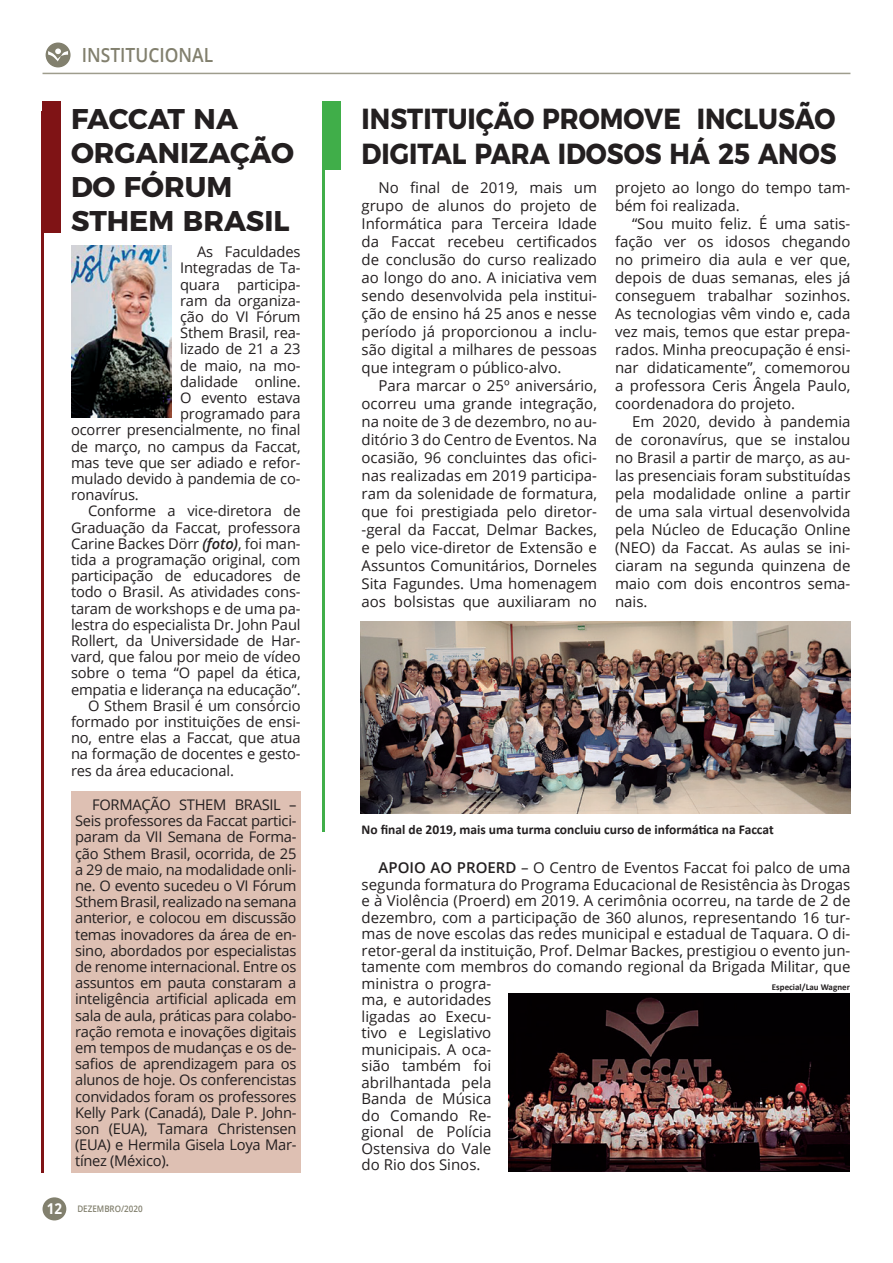
<style>
.page{position:relative;width:893px;height:1263px;background:#fff}
.page>*{position:absolute;margin:0;border:0;box-sizing:border-box;transform-origin:0 0}
.t1{font:700 28.95px/34.5px "Montserrat";color:#231f20;scale:.9 1}
.t2{font:700 28.5px/34.2px "Montserrat";color:#231f20}
.t3{font:600 19.5px "Open Sans";color:#82806e;scale:.89 1}
.t4{font:15px/18px "Open Sans";color:#231f20;text-align:justify}
.t5{font:14.7px/16.2px "Open Sans";letter-spacing:-.01em;color:#231f20;text-align:justify}
.t6{font:700 13.5px "Calibri";color:#231f20}
.t7{font:700 9px "Calibri";color:#231f20}
.t8{font:600 9px "Open Sans";color:#82806e;scale:.89 1}
.s1{font-weight:600;font-style:italic}
.s2{font-weight:700;font-size:15px;color:#fff}
.s3{font-weight:600}
</style>
<div class="page">
<hr style="left:43px;top:73px;width:807px;height:1px;background:#9e9d8d">
<svg style="left:46px;top:43px;width:25px;height:24px"></svg>
<div style="left:43px;top:1197px;width:23px;height:23px;background:#82806e;border-radius:50%"></div>
<div style="left:322px;top:101px;width:19px;height:68px;background:#40ae49"></div>
<hr style="left:322px;top:101px;width:2px;height:731px;background:#40ae49">
<img style="left:360px;top:622px;width:490px;height:191px">
<img style="left:508px;top:994px;width:342px;height:178px">
<div style="left:71px;top:791px;width:230px;height:382px;background:#dec0b3"></div>
<div style="left:42px;top:101px;width:18px;height:132px;background:#7f1315"></div>
<hr style="left:42px;top:111px;width:2px;height:1062px;background:#7f1315">
<img style="left:71px;top:246px;width:101px;height:171px">
<h3 class="t3" style="left:82px;top:41px;width:149px">INSTITUCIONAL</h3>
<h2 class="t2" style="left:71px;top:99px;width:224px">FACCAT NA<br>ORGANIZAÇÃO<br>DO FÓRUM<br>STHEM BRASIL</h2>
<p class="t5" style="left:197px;top:243px;width:105px">As Faculdades</p>
<p class="t5" style="left:180px;top:260px;width:122px">Integradas de Ta-</p>
<p class="t5" style="left:180px;top:276px;width:122px">quara participa-</p>
<p class="t5" style="left:180px;top:292px;width:122px">ram da organiza-</p>
<p class="t5" style="left:180px;top:308px;width:122px">ção do VI Fórum</p>
<p class="t5" style="left:180px;top:324px;width:122px">Sthem Brasil, rea-</p>
<p class="t5" style="left:180px;top:341px;width:122px">lizado de 21 a 23</p>
<p class="t5" style="left:180px;top:357px;width:122px">de maio, na mo-</p>
<p class="t5" style="left:180px;top:373px;width:122px">dalidade online.</p>
<p class="t5" style="left:180px;top:389px;width:122px">O evento estava</p>
<p class="t5" style="left:180px;top:405px;width:122px">programado para</p>
<p class="t5" style="left:71px;top:422px;width:231px">ocorrer presencialmente, no final</p>
<p class="t5" style="left:71px;top:438px;width:231px">de março, no campus da Faccat,</p>
<p class="t5" style="left:71px;top:454px;width:231px">mas teve que ser adiado e refor-</p>
<p class="t5" style="left:71px;top:470px;width:231px">mulado devido à pandemia de co-</p>
<p class="t5" style="left:71px;top:486px;width:69px">ronavírus.</p>
<p class="t5" style="left:88px;top:503px;width:214px">Conforme a vice-diretora de</p>
<p class="t5" style="left:71px;top:519px;width:231px">Graduação da Faccat, professora</p>
<p class="t5" style="left:71px;top:535px;width:231px">Carine Backes Dörr <span class="s1">(foto)</span>, foi man-</p>
<p class="t5" style="left:71px;top:551px;width:231px">tida a programação original, com</p>
<p class="t5" style="left:71px;top:567px;width:231px">participação de educadores de</p>
<p class="t5" style="left:71px;top:584px;width:231px">todo o Brasil. As atividades cons-</p>
<p class="t5" style="left:71px;top:600px;width:231px">taram de workshops e de uma pa-</p>
<p class="t5" style="left:71px;top:616px;width:231px">lestra do especialista Dr. John Paul</p>
<p class="t5" style="left:71px;top:632px;width:231px">Rollert, da Universidade de Har-</p>
<p class="t5" style="left:71px;top:648px;width:231px">vard, que falou por meio de vídeo</p>
<p class="t5" style="left:71px;top:665px;width:231px">sobre o tema “O papel da ética,</p>
<p class="t5" style="left:71px;top:681px;width:231px">empatia e liderança na educação”.</p>
<p class="t5" style="left:88px;top:697px;width:214px">O Sthem Brasil é um consórcio</p>
<p class="t5" style="left:71px;top:713px;width:231px">formado por instituições de ensi-</p>
<p class="t5" style="left:71px;top:729px;width:231px">no, entre elas a Faccat, que atua</p>
<p class="t5" style="left:71px;top:746px;width:231px">na formação de docentes e gesto-</p>
<p class="t5" style="left:71px;top:762px;width:164px">res da área educacional.</p>
<p class="t5" style="left:75px;top:796px;width:223px;text-indent:17px">FORMAÇÃO STHEM BRASIL – Seis professores da Faccat partici&shy;param da VII Semana de Forma&shy;ção Sthem Brasil, ocorrida, de 25 a 29 de maio, na modalidade onli&shy;ne. O evento sucedeu o VI Fórum Sthem Brasil, realizado na semana anterior, e colocou em discussão temas inovadores da área de en&shy;sino, abordados por especialistas de renome internacional. Entre os assuntos em pauta constaram a inteligência artificial aplicada em sala de aula, práticas para colabo&shy;ração remota e inovações digitais em tempos de mudanças e os de&shy;safios de aprendizagem para os alunos de hoje. Os conferencistas convidados foram os professores Kelly Park (Canadá), Dale P. John&shy;son (EUA), Tamara Christensen (EUA) e Hermila Gisela Loya Mar&shy;tínez (México).</p>
<p class="t8" style="left:47px;top:1202px;width:109px"><span class="s2">12</span> DEZEMBRO/2020</p>
<h1 class="t1" style="left:362px;top:99px;width:529px">INSTITUIÇÃO PROMOVE INCLUSÃO<br>DIGITAL PARA IDOSOS HÁ 25 ANOS</h1>
<p class="t4" style="left:362px;top:178px;width:237px;text-indent:17px">No final de 2019, mais um grupo de alunos do projeto de Informática para Terceira Idade da Faccat recebeu certificados de conclusão do curso realizado ao longo do ano. A iniciativa vem sendo desenvolvida pela institui&shy;ção de ensino há 25 anos e nesse período já proporcionou a inclu&shy;são digital a milhares de pessoas que integram o público-alvo.</p>
<p class="t4" style="left:362px;top:376px;width:237px;text-indent:17px">Para marcar o 25º aniversário, ocorreu uma grande integração, na noite de 3 de dezembro, no au&shy;ditório 3 do Centro de Eventos. Na ocasião, 96 concluintes das ofici&shy;nas realizadas em 2019 participa&shy;ram da solenidade de formatura, que foi prestigiada pelo diretor--geral da Faccat, Delmar Backes, e pelo vice-diretor de Extensão e Assuntos Comunitários, Dorneles Sita Fagundes. Uma homenagem aos bolsistas que auxiliaram no</p>
<p class="t4" style="left:615px;top:178px;width:237px">projeto ao longo do tempo tam&shy;bém foi realizada.</p>
<p class="t4" style="left:615px;top:214px;width:237px;text-indent:17px">“Sou muito feliz. É uma satis&shy;fação ver os idosos chegando no primeiro dia aula e ver que, depois de duas semanas, eles já conseguem trabalhar sozinhos.<br>As tecnologias vêm vindo e, cada vez mais, temos que estar prepa&shy;rados. Minha preocupação é ensi&shy;nar didaticamente”, comemorou a professora Ceris Ângela Paulo, coordenadora do projeto.</p>
<p class="t4" style="left:615px;top:412px;width:237px;text-indent:17px">Em 2020, devido à pandemia de coronavírus, que se instalou no Brasil a partir de março, as au&shy;las presenciais foram substituídas pela modalidade online a partir de uma sala virtual desenvolvida pela Núcleo de Educação Online (NEO) da Faccat. As aulas se ini&shy;ciaram na segunda quinzena de maio com dois encontros sema&shy;nais.</p>
<p class="t6" style="left:362px;top:820px;width:414px">No final de 2019, mais uma turma concluiu curso de informática na Faccat</p>
<p class="t4" style="left:362px;top:859px;width:490px;line-height:16.5px;text-align:left;text-indent:17px"><span class="s3">APOIO AO PROERD</span> – O Centro de Eventos Faccat foi palco de uma segunda formatura do Programa Educacional de Resistência às Drogas e à Violência (Proerd) em 2019. A cerimônia ocorreu, na tarde de 2 de dezembro, com a participação de 360 alunos, representando 16 tur&shy;mas de nove escolas das redes municipal e estadual de Taquara. O di&shy;retor-geral da instituição, Prof. Delmar Backes, prestigiou o evento jun&shy;tamente com membros do comando regional da Brigada Militar, que ministra o progra-<br>ma, e autoridades<br>ligadas ao Execu-<br>tivo e Legislativo<br>municipais. A oca-<br>sião também foi<br>abrilhantada pela<br>Banda de Música<br>do Comando Re-<br>gional de Polícia<br>Ostensiva do Vale<br>do Rio dos Sinos.</p>
<p class="t7" style="left:772px;top:980px;width:80px">Especial/Lau Wagner</p>
</div>
